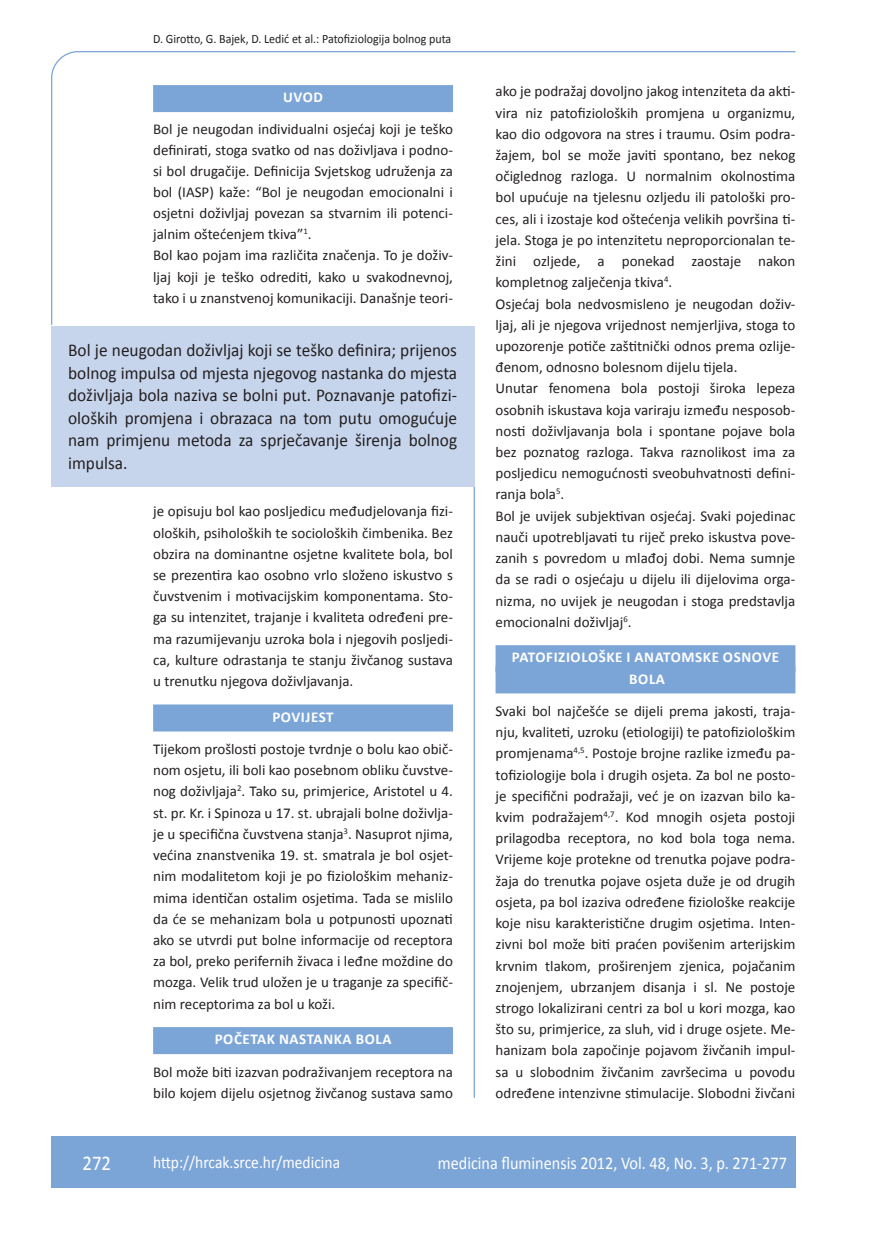
<style>
.page{position:relative;width:872px;height:1234px;background:#fff}
.page>*{position:absolute;margin:0;border:0;box-sizing:border-box;transform-origin:0 0}
.t1{font:21px "Calibri";color:#fff;scale:.9 1}
.anterfile{font:18px/22.5px "Calibri";color:#231f20;text-align:justify;scale:.96 1}
.t2{font:18px "Calibri";color:#fff;scale:.9 1}
.t3{font:17.25px "Calibri";color:#fff;scale:.9 1}
.osnovni_tekst{font:15px/21.1px "Calibri";color:#231f20;text-align:justify}
.naslov_ruler{font:700 15px "Calibri";letter-spacing:.04em;color:#fff}
.glava{font:12.75px "Calibri";color:#231f20;scale:.94 1}
</style>
<div class="page">
<svg style="left:51px;top:51px;width:745px;height:274px"></svg>
<hr style="left:473px;top:486px;width:2px;height:611px;background:#7ca5d7">
<div style="left:51px;top:1135px;width:744px;height:51px;background:#7ca5d7"></div>
<div style="left:153px;top:85px;width:300px;height:27px;background:#7ca5d7"></div>
<div style="left:495px;top:645px;width:300px;height:27px;background:#7ca5d7"></div>
<div style="left:495px;top:666px;width:300px;height:27px;background:#7ca5d7"></div>
<div style="left:51px;top:325px;width:423px;height:161px;background:#c6d5ec"></div>
<div style="left:153px;top:704px;width:300px;height:27px;background:#7ca5d7"></div>
<div style="left:153px;top:1026px;width:300px;height:27px;background:#7ca5d7"></div>
<p class="glava" style="left:153px;top:30px;width:319px">D. Girotto, G. Bajek, D. Ledić et al.: Patofiziologija bolnog puta</p>
<p class="naslov_ruler" style="left:283px;top:88px;width:41px">UVOD</p>
<p class="osnovni_tekst" style="left:153px;top:118px;width:301px">Bol je neugodan individualni osjećaj koji je teško definirati, stoga svatko od nas doživljava i podno&shy;si bol drugačije. Definicija Svjetskog udruženja za bol (IASP) kaže: “Bol je neugodan emocionalni i osjetni doživljaj povezan sa stvarnim ili potenci&shy;jalnim oštećenjem tkiva”<sup>1</sup>.</p>
<p class="osnovni_tekst" style="left:153px;top:244px;width:301px">Bol kao pojam ima različita značenja. To je doživ&shy;ljaj koji je teško odrediti, kako u svakodnevnoj, tako i u znanstvenoj komunikaciji. Današnje teori-</p>
<p class="anterfile" style="left:68px;top:338px;width:407px">Bol je neugodan doživljaj koji se teško definira; prijenos bolnog impulsa od mjesta njegovog nastanka do mjesta doživljaja bola naziva se bolni put. Poznavanje patofizi&shy;oloških promjena i obrazaca na tom putu omogućuje nam primjenu metoda za sprječavanje širenja bolnog impulsa.</p>
<p class="osnovni_tekst" style="left:153px;top:500px;width:301px">je opisuju bol kao posljedicu međudjelovanja fizi&shy;oloških, psiholoških te socioloških čimbenika. Bez obzira na dominantne osjetne kvalitete bola, bol se prezentira kao osobno vrlo složeno iskustvo s čuvstvenim i motivacijskim komponentama. Sto&shy;ga su intenzitet, trajanje i kvaliteta određeni pre&shy;ma razumijevanju uzroka bola i njegovih posljedi&shy;ca, kulture odrastanja te stanju živčanog sustava u trenutku njegova doživljavanja.</p>
<p class="naslov_ruler" style="left:272px;top:707px;width:63px">POVIJEST</p>
<p class="osnovni_tekst" style="left:153px;top:737px;width:301px">Tijekom prošlosti postoje tvrdnje o bolu kao obič&shy;nom osjetu, ili boli kao posebnom obliku čuvstve&shy;nog doživljaja<sup>2</sup>. Tako su, primjerice, Aristotel u 4. st. pr. Kr. i Spinoza u 17. st. ubrajali bolne doživlja&shy;je u specifična čuvstvena stanja<sup>3</sup>. Nasuprot njima, većina znanstvenika 19. st. smatrala je bol osjet&shy;nim modalitetom koji je po fiziološkim mehaniz&shy;mima identičan ostalim osjetima. Tada se mislilo da će se mehanizam bola u potpunosti upoznati ako se utvrdi put bolne informacije od receptora za bol, preko perifernih živaca i leđne moždine do mozga. Velik trud uložen je u traganje za specifič&shy;nim receptorima za bol u koži.</p>
<p class="naslov_ruler" style="left:215px;top:1029px;width:178px">POČETAK NASTANKA BOLA</p>
<p class="osnovni_tekst" style="left:153px;top:1060px;width:301px">Bol može biti izazvan podraživanjem receptora na bilo kojem dijelu osjetnog živčanog sustava samo</p>
<p class="osnovni_tekst" style="left:495px;top:80px;width:301px">ako je podražaj dovoljno jakog intenziteta da akti&shy;vira niz patofizioloških promjena u organizmu, kao dio odgovora na stres i traumu. Osim podra&shy;žajem, bol se može javiti spontano, bez nekog očiglednog razloga. U normalnim okolnostima bol upućuje na tjelesnu ozljedu ili patološki pro&shy;ces, ali i izostaje kod oštećenja velikih površina ti&shy;jela. Stoga je po intenzitetu neproporcionalan te&shy;žini ozljede, a ponekad zaostaje nakon kompletnog zalječenja tkiva<sup>4</sup>.</p>
<p class="osnovni_tekst" style="left:495px;top:292px;width:301px">Osjećaj bola nedvosmisleno je neugodan doživ&shy;ljaj, ali je njegova vrijednost nemjerljiva, stoga to upozorenje potiče zaštitnički odnos prema ozlije&shy;đenom, odnosno bolesnom dijelu tijela.</p>
<p class="osnovni_tekst" style="left:495px;top:377px;width:301px">Unutar fenomena bola postoji široka lepeza osobnih iskustava koja variraju između nesposob&shy;nosti doživljavanja bola i spontane pojave bola bez poznatog razloga. Takva raznolikost ima za posljedicu nemogućnosti sveobuhvatnosti defini&shy;ranja bola<sup>5</sup>.</p>
<p class="osnovni_tekst" style="left:495px;top:504px;width:301px">Bol je uvijek subjektivan osjećaj. Svaki pojedinac nauči upotrebljavati tu riječ preko iskustva pove&shy;zanih s povredom u mlađoj dobi. Nema sumnje da se radi o osjećaju u dijelu ili dijelovima orga&shy;nizma, no uvijek je neugodan i stoga predstavlja emocionalni doživljaj<sup>6</sup>.</p>
<p class="naslov_ruler" style="left:512px;top:648px;width:269px">PATOFIZIOLOŠKE I ANATOMSKE OSNOVE</p>
<p class="naslov_ruler" style="left:629px;top:669px;width:37px">BOLA</p>
<p class="osnovni_tekst" style="left:495px;top:699px;width:301px">Svaki bol najčešće se dijeli prema jakosti, traja&shy;nju, kvaliteti, uzroku (etiologiji) te patofiziološkim promjenama<sup>4,5</sup>. Postoje brojne razlike između pa&shy;tofiziologije bola i drugih osjeta. Za bol ne posto&shy;je specifični podražaji, već je on izazvan bilo ka&shy;kvim podražajem<sup>4,7</sup>. Kod mnogih osjeta postoji prilagodba receptora, no kod bola toga nema.<br>Vrijeme koje protekne od trenutka pojave podra&shy;žaja do trenutka pojave osjeta duže je od drugih osjeta, pa bol izaziva određene fiziološke reakcije koje nisu karakteristične drugim osjetima. Inten&shy;zivni bol može biti praćen povišenim arterijskim krvnim tlakom, proširenjem zjenica, pojačanim znojenjem, ubrzanjem disanja i sl. Ne postoje strogo lokalizirani centri za bol u kori mozga, kao što su, primjerice, za sluh, vid i druge osjete. Me&shy;hanizam bola započinje pojavom živčanih impul&shy;sa u slobodnim živčanim završecima u povodu određene intenzivne stimulacije. Slobodni živčani</p>
<p class="t1" style="left:82px;top:1149px;width:33px">272</p>
<p class="t3" style="left:153px;top:1150px;width:209px">http://hrcak.srce.hr/medicina</p>
<p class="t2" style="left:438px;top:1151px;width:389px">medicina fluminensis 2012, Vol. 48, No. 3, p. 271-277</p>
</div>
